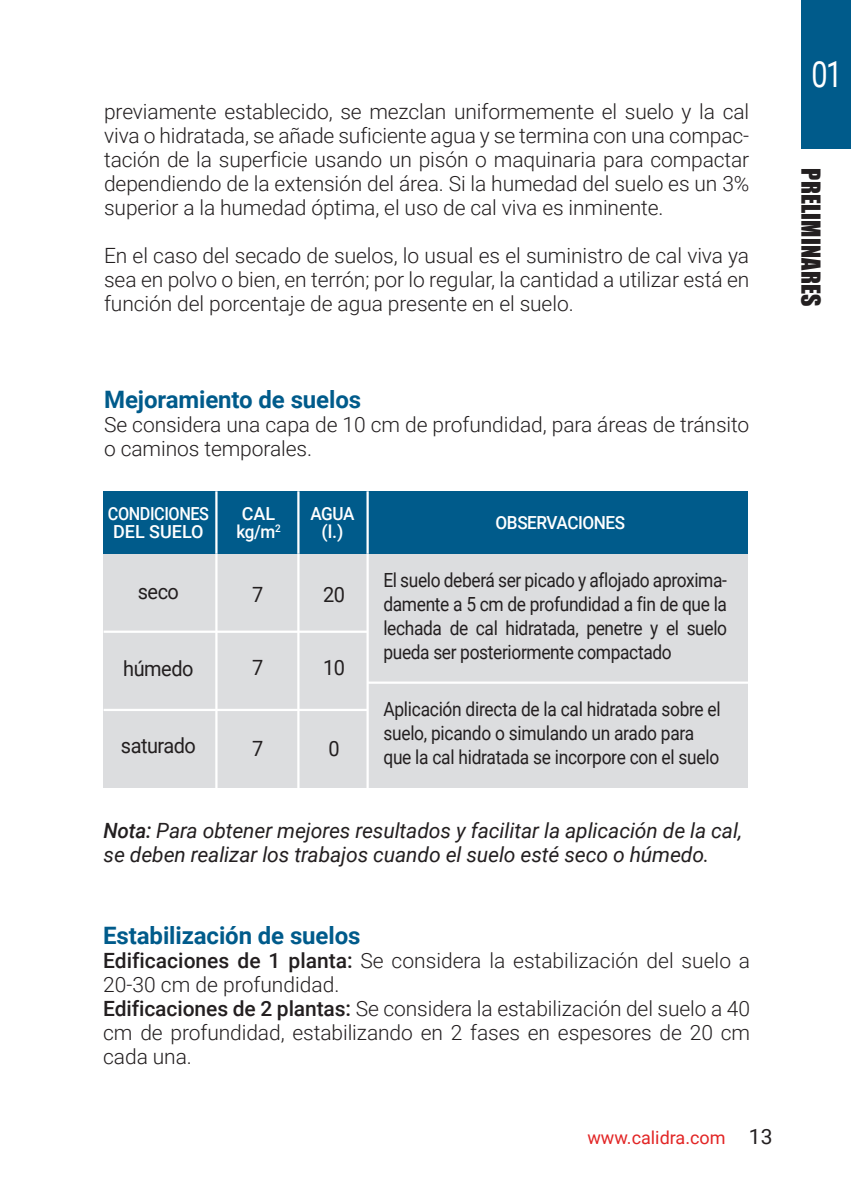
<style>
.page{position:relative;width:851px;height:1191px;background:#fff}
.page>*{position:absolute;margin:0;border:0;box-sizing:border-box;transform-origin:0 0}
.t1{font:36px "Roboto";color:#fff;scale:.8 1}
.t2{font:700 24px "Roboto";letter-spacing:-.005em;color:#005b8b}
.t3{font:24px "Impact";letter-spacing:.01em;color:#231f20}
.t4{font:300 21px/24px "Roboto";letter-spacing:-.005em;color:#231f20}
.t5{font:italic 21px/24px "Roboto";letter-spacing:-.005em;color:#231f20}
.t6{font:21px "Roboto";letter-spacing:-.025em;color:#231f20;scale:.95 1}
.t7{font:19.5px/24px "Roboto";letter-spacing:-.015em;color:#231f20;text-align:justify;scale:.89 1}
.t8{font:500 18px/18px "Roboto";letter-spacing:-.025em;color:#fff;text-align:center;scale:.95 1}
.t9{font:500 18px/18px "Roboto";letter-spacing:-.025em;color:#fff;scale:.9 1}
.t10{font:18px "Roboto";color:#e22525}
.t11{font:500 18px/18px "Roboto";letter-spacing:-.025em;color:#fff}
.s1{font-weight:500}
.s2{font-size:21px;color:#231f20}
</style>
<div class="page">
<div style="left:801px;top:0;width:49px;height:149px;background:#005b8b"></div>
<div style="left:104px;top:553px;width:644px;height:235px;background:#dcdddf"></div>
<div style="left:104px;top:491px;width:644px;height:62px;background:#005b8b"></div>
<hr style="left:215px;top:553px;width:2px;height:235px;background:#fff">
<hr style="left:297px;top:553px;width:2px;height:235px;background:#fff">
<hr style="left:366px;top:553px;width:2px;height:235px;background:#fff">
<hr style="left:215px;top:491px;width:2px;height:62px;background:#fff">
<hr style="left:297px;top:491px;width:2px;height:62px;background:#fff">
<hr style="left:366px;top:491px;width:2px;height:62px;background:#fff">
<hr style="left:367px;top:681px;width:381px;height:3px;background:#fff">
<hr style="left:104px;top:630px;width:263px;height:3px;background:#fff">
<hr style="left:104px;top:709px;width:263px;height:2px;background:#fff">
<p class="t4" style="left:104px;top:98px;width:646px;text-align:justify">previamente establecido, se mezclan uniformemente el suelo y la cal viva o hidratada, se añade suficiente agua y se termina con una compac&shy;tación de la superficie usando un pisón o maquinaria para compactar dependiendo de la extensión del área. Si la humedad del suelo es un 3% superior a la humedad óptima, el uso de cal viva es inminente.</p>
<p class="t4" style="left:104px;top:242px;width:646px;text-align:justify">En el caso del secado de suelos, lo usual es el suministro de cal viva ya sea en polvo o bien, en terrón; por lo regular, la cantidad a utilizar está en función del porcentaje de agua presente en el suelo.</p>
<p class="t2" style="left:104px;top:382px;width:258px">Mejoramiento de suelos</p>
<p class="t4" style="left:104px;top:411px;width:646px">Se considera una capa de 10 cm de profundidad, para áreas de tránsito o caminos temporales.</p>
<p class="t9" style="left:108px;top:503px;width:114px">CONDICIONES<br>DEL SUELO</p>
<p class="t11" style="left:236px;top:503px;width:46px">CAL kg/m<sup>2</sup></p>
<p class="t8" style="left:310px;top:503px;width:48px">AGUA (l.)</p>
<p class="t8" style="left:495px;top:513px;width:138px">OBSERVACIONES</p>
<p class="t6" style="left:138px;top:577px;width:45px">seco</p>
<p class="t6" style="left:123px;top:654px;width:75px">húmedo</p>
<p class="t6" style="left:121px;top:731px;width:80px">saturado</p>
<p class="t6" style="left:252px;top:580px;width:13px">7</p>
<p class="t6" style="left:323px;top:580px;width:25px">20</p>
<p class="t6" style="left:252px;top:653px;width:13px">7</p>
<p class="t6" style="left:323px;top:653px;width:25px">10</p>
<p class="t6" style="left:252px;top:734px;width:13px">7</p>
<p class="t6" style="left:328px;top:734px;width:13px">0</p>
<p class="t7" style="left:383px;top:567px;width:387px">El suelo deberá ser picado y aflojado aproxima&shy;damente a 5 cm de profundidad a fin de que la lechada de cal hidratada, penetre y el suelo pueda ser posteriormente compactado</p>
<p class="t7" style="left:383px;top:696px;width:380px;text-align:left">Aplicación directa de la cal hidratada sobre el suelo, picando o simulando un arado para que la cal hidratada se incorpore con el suelo</p>
<p class="t5" style="left:104px;top:817px;width:640px"><span class="s1">Nota:</span> Para obtener mejores resultados y facilitar la aplicación de la cal, se deben realizar los trabajos cuando el suelo esté seco o húmedo.</p>
<p class="t2" style="left:103px;top:919px;width:259px">Estabilización de suelos</p>
<p class="t4" style="left:103px;top:948px;width:648px"><span class="s1">Edificaciones de 1 planta:</span> Se considera la estabilización del suelo a 20-30 cm de profundidad.<br><span class="s1">Edificaciones de 2 plantas:</span> Se considera la estabilización del suelo a 40 cm de profundidad, estabilizando en 2 fases en espesores de 20 cm cada una.</p>
<p class="t10" style="left:587px;top:1124px;width:186px">www.calidra.com <span class="s2">13</span></p>
<h1 class="t1" style="left:811px;top:49px;width:40px">01</h1>
<p class="t3" style="left:829px;top:168px;width:140px;rotate:90deg">PRELIMINARES</p>
</div>
